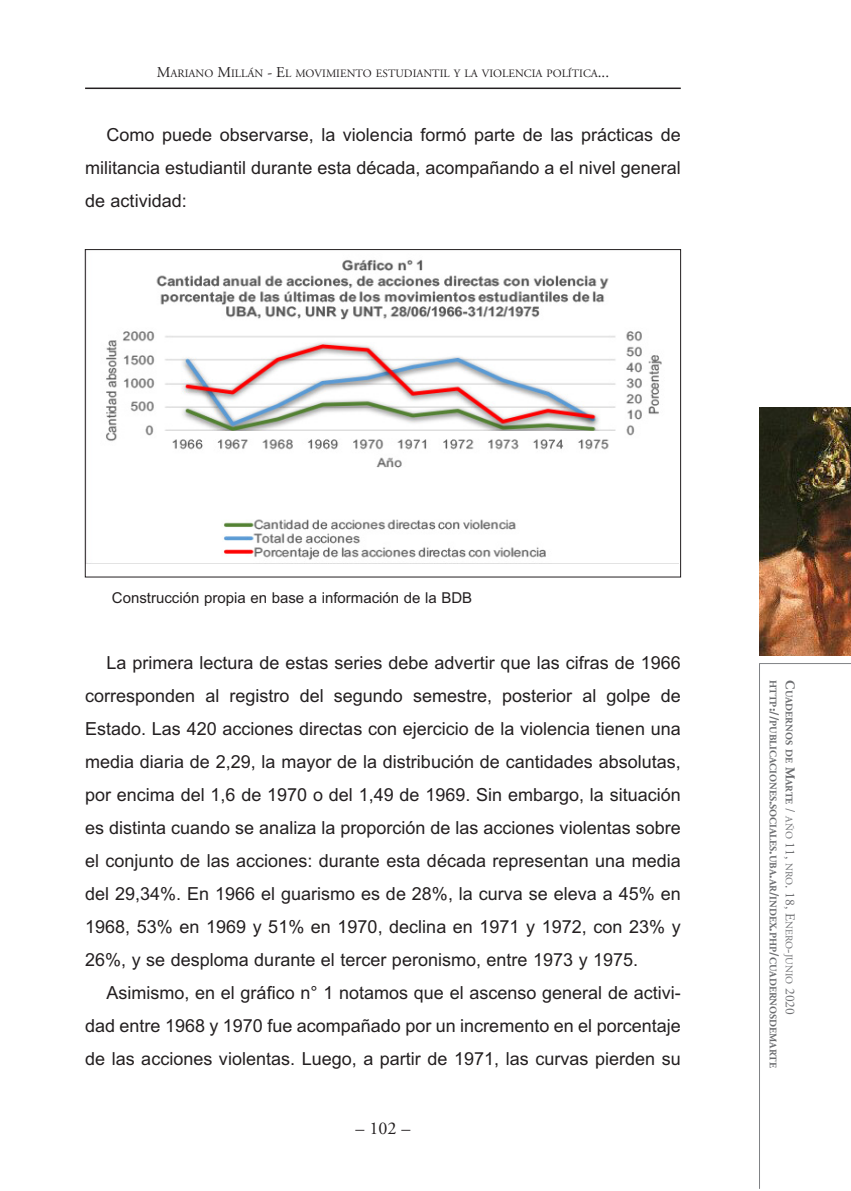
<style>
.page{position:relative;width:851px;height:1191px;background:#fff}
.page>*{position:absolute;margin:0;border:0;box-sizing:border-box;transform-origin:0 0}
.t1{font:18px/33px "Arial";color:#231f20;text-align:justify}
.t2{font:18px "Adobe Garamond";color:#231f20}
.t3{font:15px "Arial";color:#231f20}
.t4{font:11.25px "Adobe Garamond";color:#231f20}
.t5{font:700 10.2px/16.2px "Adobe Garamond";color:#6c6d70}
.s1{font-size:15px}
.s2{font-size:13.5px}
.s3{font-weight:400;font-size:13.5px}
.s4{font-weight:400}
</style>
<div class="page">
<hr style="left:759px;top:663px;width:91px;height:1px;background:#808285">
<hr style="left:759px;top:663px;width:1px;height:525px;background:#808285">
<img style="left:759px;top:407px;width:91px;height:248px">
<img style="left:87px;top:260px;width:591px;height:304px">
<hr style="left:85px;top:88px;width:595px;height:1px;background:#231f20">
<p class="t4" style="left:157px;top:67px;width:454px"><span class="s1">M</span>ARIANO <span class="s1">M</span>ILLÁN <span class="s1">- E</span>L MOVIMIENTO ESTUDIANTIL Y LA VIOLENCIA POLÍTICA<span class="s1">...</span></p>
<p class="t1" style="left:85px;top:118px;width:597px;text-indent:21px">Como puede observarse, la violencia formó parte de las prácticas de militancia estudiantil durante esta década, acompañando a el nivel general de actividad:</p>
<p class="t3" style="left:112px;top:589px;width:362px">Construcción propia en base a información de la BDB</p>
<p class="t1" style="left:85px;top:646px;width:597px;text-indent:21px">La primera lectura de estas series debe advertir que las cifras de 1966 corresponden al registro del segundo semestre, posterior al golpe de Estado. Las 420 acciones directas con ejercicio de la violencia tienen una media diaria de 2,29, la mayor de la distribución de cantidades absolutas, por encima del 1,6 de 1970 o del 1,49 de 1969. Sin embargo, la situación es distinta cuando se analiza la proporción de las acciones violentas sobre el conjunto de las acciones: durante esta década representan una media del 29,34%. En 1966 el guarismo es de 28%, la curva se eleva a 45% en 1968, 53% en 1969 y 51% en 1970, declina en 1971 y 1972, con 23% y 26%, y se desploma durante el tercer peronismo, entre 1973 y 1975.</p>
<p class="t1" style="left:85px;top:976px;width:597px;text-indent:21px">Asimismo, en el gráfico n° 1 notamos que el ascenso general de activi&shy;dad entre 1968 y 1970 fue acompañado por un incremento en el porcentaje de las acciones violentas. Luego, a partir de 1971, las curvas pierden su</p>
<p class="t2" style="left:355px;top:1118px;width:56px">– 102 –</p>
<p class="t5" style="left:797px;top:680px;width:389px;rotate:90deg"><span class="s2">C</span>UADERNOS DE <span class="s2">M</span>ARTE <span class="s3">/</span> <span class="s4">AÑO</span> <span class="s3">11,</span> <span class="s4">NRO</span><span class="s3">. 18, E</span><span class="s4">NERO</span><span class="s3">-</span><span class="s4">JUNIO</span> <span class="s3">2020<br></span>HTTP<span class="s2">://</span>PUBLICACIONES<span class="s2">.</span>SOCIALES<span class="s2">.</span>UBA<span class="s2">.</span>AR<span class="s2">/</span>INDEX<span class="s2">.</span>PHP<span class="s2">/</span>CUADERNOSDEMARTE</p>
</div>
